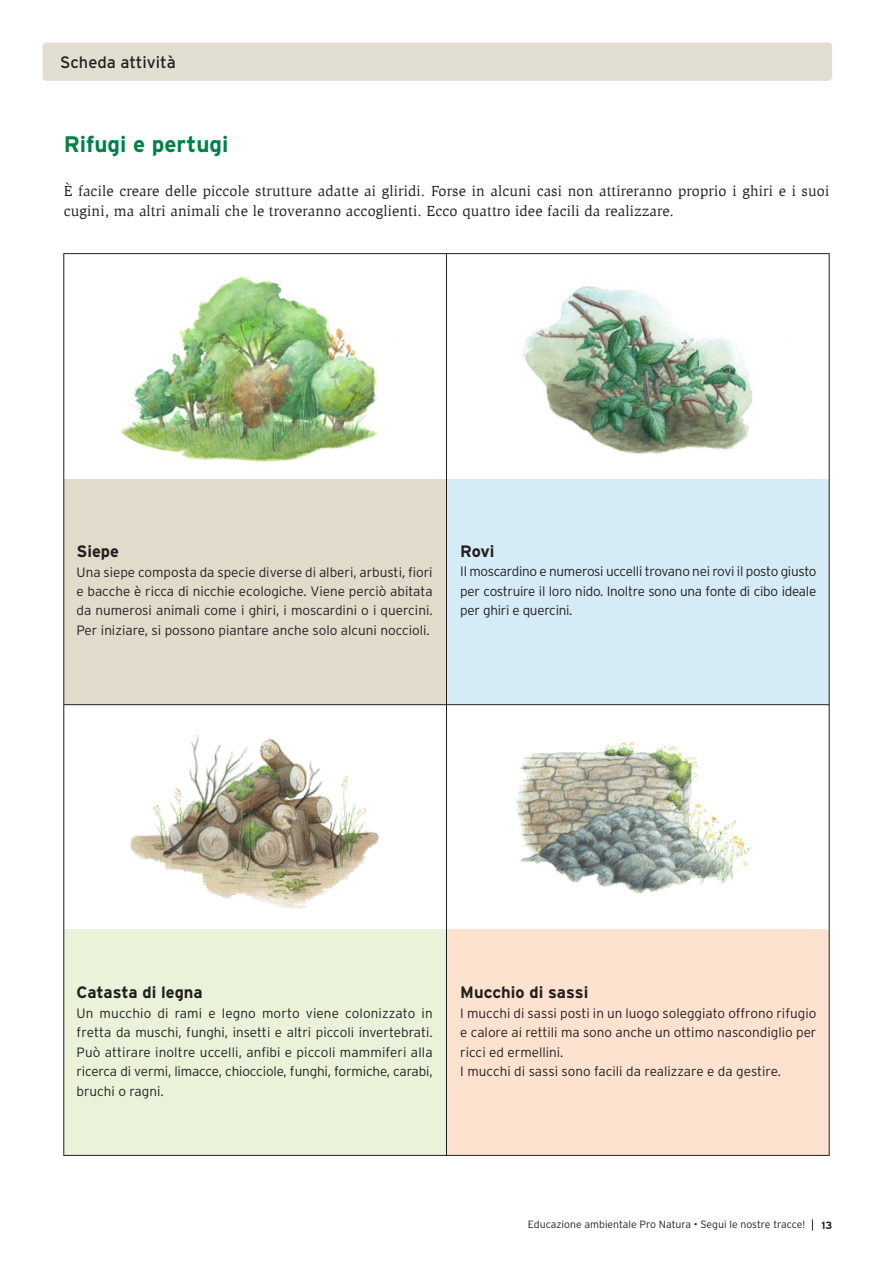
<style>
.page{position:relative;width:893px;height:1263px;background:#fff}
.page>*{position:absolute;margin:0;border:0;box-sizing:border-box;transform-origin:0 0}
.t1{font:700 22.5px "Interstate";color:#008247}
.t2{font:700 16.5px "Interstate";color:#231f20}
.t3{font:16.5px "Interstate";color:#231f20}
.t4{font:15px/20.2px "Slimbach Std";letter-spacing:.01em;color:#231f20}
.t5{font:300 13.5px/19.5px "Interstate";color:#231f20;text-align:justify}
.t6{font:300 10.5px "Interstate";color:#231f20}
.t7{font:700 10.5px "Interstate";color:#231f20}
</style>
<div class="page">
<div style="left:43px;top:43px;width:789px;height:38px;background:#e3ded2;border-radius:4px"></div>
<div style="left:64px;top:479px;width:382px;height:225px;background:#e2dacb"></div>
<div style="left:446px;top:479px;width:383px;height:225px;background:#d5ecf6"></div>
<div style="left:64px;top:930px;width:382px;height:225px;background:#eaf3d9"></div>
<div style="left:446px;top:930px;width:383px;height:225px;background:#fee2d0"></div>
<hr style="left:63px;top:253px;width:766px;height:1px;background:#231f20">
<hr style="left:64px;top:1155px;width:765px;height:1px;background:#231f20">
<hr style="left:64px;top:704px;width:765px;height:1px;background:#231f20">
<hr style="left:446px;top:254px;width:1px;height:902px;background:#231f20">
<hr style="left:63px;top:254px;width:1px;height:902px;background:#231f20">
<hr style="left:829px;top:254px;width:1px;height:902px;background:#231f20">
<img style="left:121px;top:276px;width:257px;height:187px">
<img style="left:523px;top:286px;width:230px;height:168px">
<img style="left:130px;top:735px;width:249px;height:174px">
<img style="left:515px;top:742px;width:237px;height:152px">
<p class="t3" style="left:60px;top:52px;width:117px">Scheda attività</p>
<h1 class="t1" style="left:64px;top:131px;width:166px">Rifugi e pertugi</h1>
<p class="t4" style="left:64px;top:181px;width:767px">È facile creare delle piccole strutture adatte ai gliridi. Forse in alcuni casi non attireranno proprio i ghiri e i suoi cugini, ma altri animali che le troveranno accoglienti. Ecco quattro idee facili da realizzare.</p>
<p class="t2" style="left:77px;top:541px;width:44px">Siepe</p>
<p class="t5" style="left:77px;top:562px;width:358px">Una siepe composta da specie diverse di alberi, arbusti, fiori e bacche è ricca di nicchie ecologiche. Viene perciò abitata da numerosi animali come i ghiri, i moscardini o i quercini.<br>Per iniziare, si possono piantare anche solo alcuni noccioli.</p>
<p class="t2" style="left:460px;top:541px;width:36px">Rovi</p>
<p class="t5" style="left:460px;top:562px;width:358px">Il moscardino e numerosi uccelli trovano nei rovi il posto giusto per costruire il loro nido. Inoltre sono una fonte di cibo ideale per ghiri e quercini.</p>
<p class="t2" style="left:77px;top:982px;width:128px">Catasta di legna</p>
<p class="t5" style="left:77px;top:1003px;width:358px">Un mucchio di rami e legno morto viene colonizzato in fretta da muschi, funghi, insetti e altri piccoli invertebrati.<br>Può attirare inoltre uccelli, anfibi e piccoli mammiferi alla ricerca di vermi, limacce, chiocciole, funghi, formiche, carabi, bruchi o ragni.</p>
<p class="t2" style="left:460px;top:982px;width:130px">Mucchio di sassi</p>
<p class="t5" style="left:460px;top:1003px;width:358px;text-align:left">I mucchi di sassi posti in un luogo soleggiato offrono rifugio e calore ai rettili ma sono anche un ottimo nascondiglio per ricci ed ermellini.<br>I mucchi di sassi sono facili da realizzare e da gestire.</p>
<p class="t6" style="left:528px;top:1218px;width:279px">Educazione ambientale Pro Natura • Segui le nostre tracce!</p>
<p class="t7" style="left:821px;top:1218px;width:12px">13</p>
</div>
